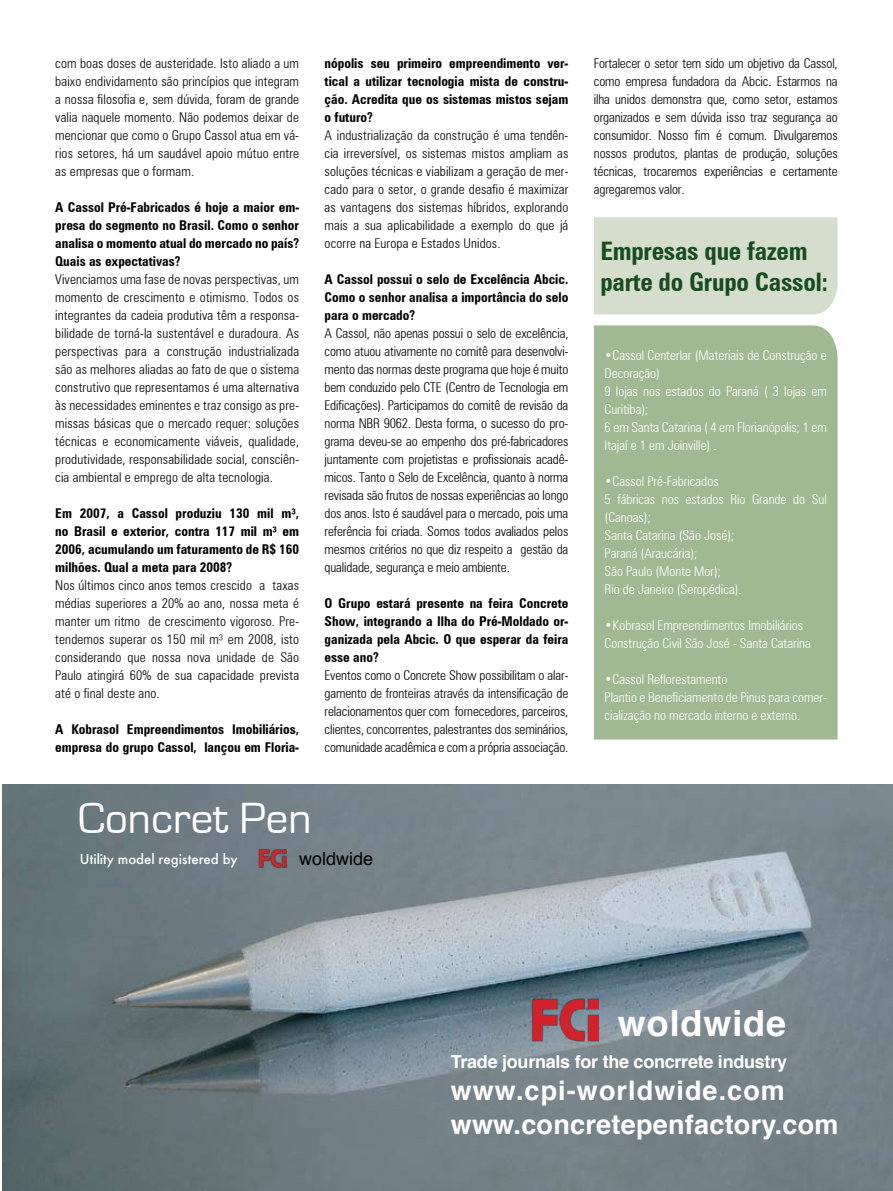
<style>
.page{position:relative;width:893px;height:1191px;background:#fff}
.page>*{position:absolute;margin:0;border:0;box-sizing:border-box;transform-origin:0 0}
.t1{font:45px "Eurostile";color:#fff}
.t2{font:700 36px "Helvetica";letter-spacing:.025em;color:#fff}
.t3{font:700 27px "Helvetica";letter-spacing:.01em;color:#fff}
.t4{font:700 27px "Helvetica";letter-spacing:.04em;color:#fff}
.t5{font:700 condensed 25.5px/30.6px "Zurich BT";letter-spacing:-.01em;color:#184d20}
.t6{font:700 18px "Helvetica";letter-spacing:-.015em;color:#fff}
.t7{font:18px "Helvetica";color:#000}
.t8{font:500 15px "Futura T";color:#fff}
.t9{font:300 condensed 13.5px/18px "Zurich BT";letter-spacing:.01em;color:#000;text-align:justify}
.t10{font:700 condensed 13.5px/18px "Zurich BT";color:#000;text-align:justify}
.t11{font:300 condensed 13.5px/18px "Zurich BT";color:#fff}
</style>
<div class="page">
<div style="left:594px;top:217px;width:244px;height:97px;background:#d5decd"></div>
<div style="left:594px;top:325px;width:244px;height:414px;background:#a0b992"></div>
<img style="left:2px;top:784px;width:891px;height:407px">
<img style="left:531px;top:996px;width:67px;height:47px">
<img style="left:259px;top:849px;width:28px;height:19px">
<p class="t9" style="left:55px;top:54px;width:245px">com boas doses de austeridade. Isto aliado a um baixo endividamento são princípios que integram a nossa filosofia e, sem dúvida, foram de grande valia naquele momento. Não podemos deixar de mencionar que como o Grupo Cassol atua em vá&shy;rios setores, há um saudável apoio mútuo entre as empresas que o formam.</p>
<p class="t10" style="left:55px;top:198px;width:245px">A Cassol Pré-Fabricados é hoje a maior em&shy;presa do segmento no Brasil. Como o senhor analisa o momento atual do mercado no país?<br>Quais as expectativas?</p>
<p class="t9" style="left:55px;top:270px;width:245px">Vivenciamos uma fase de novas perspectivas, um momento de crescimento e otimismo. Todos os integrantes da cadeia produtiva têm a responsa&shy;bilidade de torná-la sustentável e duradoura. As perspectivas para a construção industrializada são as melhores aliadas ao fato de que o sistema construtivo que representamos é uma alternativa às necessidades eminentes e traz consigo as pre&shy;missas básicas que o mercado requer: soluções técnicas e economicamente viáveis, qualidade, produtividade, responsabilidade social, consciên&shy;cia ambiental e emprego de alta tecnologia.</p>
<p class="t10" style="left:55px;top:504px;width:245px">Em 2007, a Cassol produziu 130 mil m³, no Brasil e exterior, contra 117 mil m³ em 2006, acumulando um faturamento de R$ 160 milhões. Qual a meta para 2008?</p>
<p class="t9" style="left:55px;top:576px;width:245px">Nos últimos cinco anos temos crescido a taxas médias superiores a 20% ao ano, nossa meta é manter um ritmo de crescimento vigoroso. Pre&shy;tendemos superar os 150 mil m³ em 2008, isto considerando que nossa nova unidade de São Paulo atingirá 60% de sua capacidade prevista até o final deste ano.</p>
<p class="t10" style="left:55px;top:720px;width:245px">A Kobrasol Empreendimentos Imobiliários, empresa do grupo Cassol, lançou em Floria-</p>
<p class="t10" style="left:325px;top:54px;width:245px">nópolis seu primeiro empreendimento ver&shy;tical a utilizar tecnologia mista de constru&shy;ção. Acredita que os sistemas mistos sejam o futuro?</p>
<p class="t9" style="left:325px;top:126px;width:245px">A industrialização da construção é uma tendên&shy;cia irreversível, os sistemas mistos ampliam as soluções técnicas e viabilizam a geração de mer&shy;cado para o setor, o grande desafio é maximizar as vantagens dos sistemas híbridos, explorando mais a sua aplicabilidade a exemplo do que já ocorre na Europa e Estados Unidos.</p>
<p class="t10" style="left:325px;top:270px;width:245px">A Cassol possui o selo de Excelência Abcic.<br>Como o senhor analisa a importância do selo para o mercado?</p>
<p class="t9" style="left:325px;top:324px;width:245px">A Cassol, não apenas possui o selo de excelência, como atuou ativamente no comitê para desenvolvi&shy;mento das normas deste programa que hoje é muito bem conduzido pelo CTE (Centro de Tecnologia em Edificações). Participamos do comitê de revisão da norma NBR 9062. Desta forma, o sucesso do pro&shy;grama deveu-se ao empenho dos pré-fabricadores juntamente com projetistas e profissionais acadê&shy;micos. Tanto o Selo de Excelência, quanto à norma revisada são frutos de nossas experiências ao longo dos anos. Isto é saudável para o mercado, pois uma referência foi criada. Somos todos avaliados pelos mesmos critérios no que diz respeito a gestão da qualidade, segurança e meio ambiente.</p>
<p class="t10" style="left:325px;top:594px;width:245px">O Grupo estará presente na feira Concrete Show, integrando a Ilha do Pré-Moldado or&shy;ganizada pela Abcic. O que esperar da feira esse ano?</p>
<p class="t9" style="left:325px;top:666px;width:245px">Eventos como o Concrete Show possibilitam o alar&shy;gamento de fronteiras através da intensificação de relacionamentos quer com fornecedores, parceiros, clientes, concorrentes, palestrantes dos seminários, comunidade acadêmica e com a própria associação.</p>
<h1 class="t1" style="left:78px;top:794px;width:235px">Concret Pen</h1>
<p class="t8" style="left:80px;top:850px;width:159px">Utility model registered by</p>
<h3 class="t7" style="left:299px;top:843px;width:76px">woldwide</h3>
<p class="t9" style="left:594px;top:54px;width:245px">Fortalecer o setor tem sido um objetivo da Cassol, como empresa fundadora da Abcic. Estarmos na ilha unidos demonstra que, como setor, estamos organizados e sem dúvida isso traz segurança ao consumidor. Nosso fim é comum. Divulgaremos nossos produtos, plantas de produção, soluções técnicas, trocaremos experiências e certamente agregaremos valor.</p>
<h3 class="t5" style="left:600px;top:235px;width:229px">Empresas que fazem parte do Grupo Cassol:</h3>
<p class="t11" style="left:605px;top:346px;width:224px">•Cassol Centerlar (Materiais de Construção e<br>Decoração)<br>9 lojas nos estados do Paraná ( 3 lojas em<br>Curitiba);<br>6 em Santa Catarina ( 4 em Florianópolis; 1 em<br>Itajaí e 1 em Joinville) .</p>
<p class="t11" style="left:605px;top:472px;width:224px">•Cassol Pré-Fabricados<br>5 fábricas nos estados Rio Grande do Sul (Canoas);<br>Santa Catarina (São José);<br>Paraná (Araucária);<br>São Paulo (Monte Mor);<br>Rio de Janeiro (Seropédica).</p>
<p class="t11" style="left:605px;top:616px;width:208px">•Kobrasol Empreendimentos Imobiliários<br>Construção Civil São José - Santa Catarina</p>
<p class="t11" style="left:605px;top:670px;width:224px">•Cassol Reflorestamento<br>Plantio e Beneficiamento de Pinus para comer&shy;cialização no mercado interno e externo.</p>
<h2 class="t2" style="left:618px;top:990px;width:170px">woldwide</h2>
<h3 class="t6" style="left:451px;top:1045px;width:338px">Trade journals for the concrrete industry</h3>
<h3 class="t4" style="left:451px;top:1066px;width:336px">www.cpi-worldwide.com</h3>
<h3 class="t3" style="left:451px;top:1100px;width:389px">www.concretepenfactory.com</h3>
</div>
